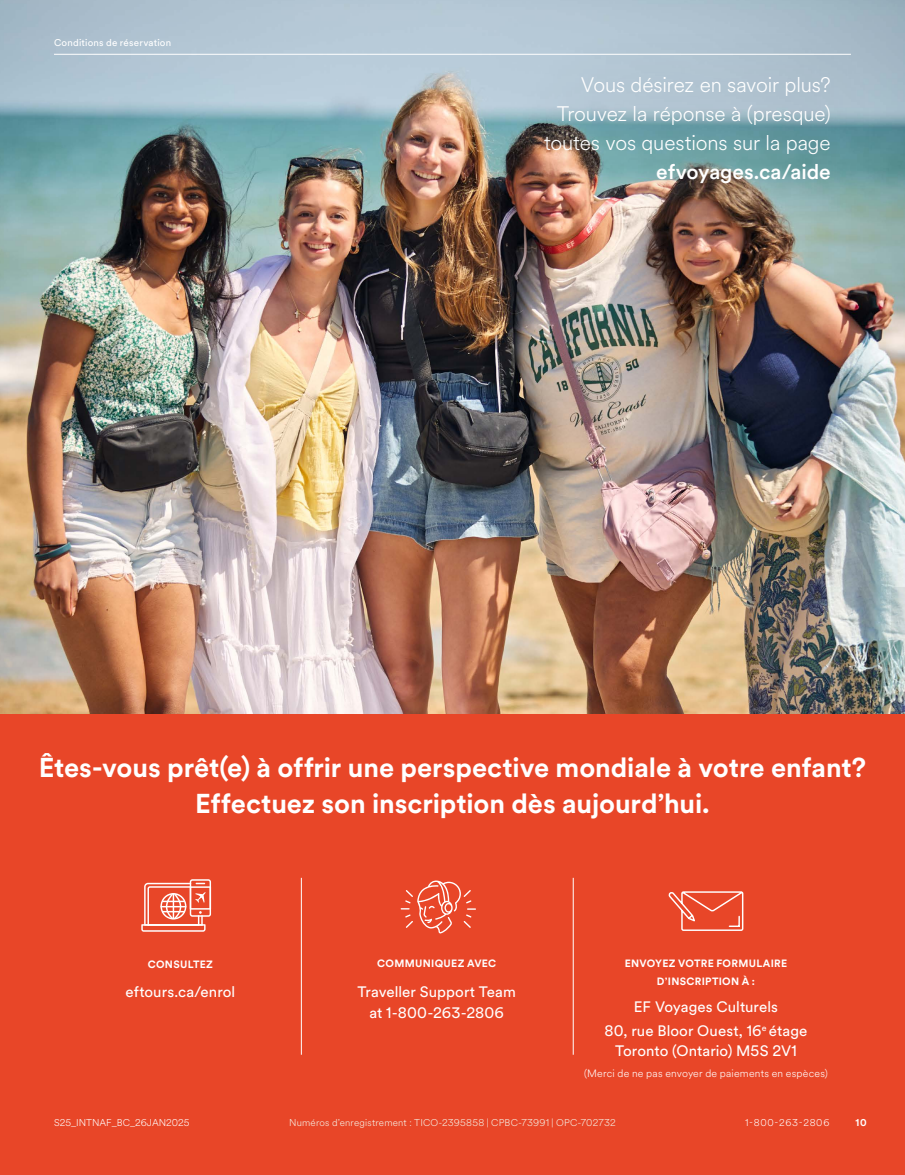
<style>
.page{position:relative;width:905px;height:1175px;background:#fff}
.page>*{position:absolute;margin:0;border:0;box-sizing:border-box;transform-origin:0 0}
.t1{font:700 27px/36px "EF Circular";letter-spacing:-.005em;color:#fff;text-align:center}
.t2{font:300 20.85px/29.1px "EF Circular";letter-spacing:-.005em;color:#fff;text-align:right}
.t3{font:500 20.85px "EF Circular";letter-spacing:-.005em;color:#fff}
.t4{font:15px/24px "EF Circular";letter-spacing:.005em;color:#fff;text-align:center}
.t5{font:700 10.5px/18px "EF Circular";letter-spacing:.03em;color:#fff;text-align:center}
.t6{font:300 10.5px "EF Circular";letter-spacing:.02em;color:#fff}
.t7{font:300 9.75px "EF Circular";letter-spacing:.02em;color:#f5efe4}
.t8{font:9.75px "EF Circular";letter-spacing:.02em;color:#fff}
.t9{font:300 9.75px "EF Circular";color:#fff}
.t10{font:300 9.75px "EF Circular";letter-spacing:.07em;color:#fff}
.t11{font:700 9.75px "EF Circular";color:#fff}
</style>
<div class="page">
<img style="left:0;top:0;width:904px;height:714px">
<div style="left:0;top:714px;width:904px;height:460px;background:#e84628"></div>
<div style="left:497px;top:23px;width:387px;height:216px;background:#222;opacity:.5"></div>
<svg style="left:141px;top:879px;width:70px;height:52px"></svg>
<svg style="left:400px;top:880px;width:76px;height:53px"></svg>
<svg style="left:668px;top:891px;width:76px;height:40px"></svg>
<hr style="left:301px;top:877px;width:1px;height:177px;background:#fff">
<hr style="left:573px;top:877px;width:1px;height:177px;background:#fff">
<hr style="left:54px;top:54px;width:796px;height:1px;background:#fff">
<svg style="left:891px;top:587px;width:13px;height:68px"></svg>
<p class="t8" style="left:54px;top:36px;width:119px">Conditions de réservation</p>
<h2 class="t2" style="left:544px;top:69px;width:288px">Vous désirez en savoir plus?<br>Trouvez la réponse à (presque) toutes vos questions sur la page</h2>
<h2 class="t3" style="left:656px;top:157px;width:176px">efvoyages.ca/aide</h2>
<h1 class="t1" style="left:39px;top:748px;width:828px">Êtes-vous prêt(e) à offrir une perspective mondiale à votre enfant?<br>Effectuez son inscription dès aujourd’hui.</h1>
<p class="t5" style="left:148px;top:955px;width:67px">CONSULTEZ</p>
<p class="t4" style="left:125px;top:978px;width:111px">eftours.ca/enrol</p>
<p class="t5" style="left:377px;top:954px;width:120px">COMMUNIQUEZ AVEC</p>
<p class="t5" style="left:624px;top:954px;width:164px">ENVOYEZ VOTRE FORMULAIRE<br>D’INSCRIPTION À :</p>
<p class="t4" style="left:357px;top:980px;width:160px;line-height:21px">Traveller Support Team at 1-800-263-2806</p>
<p class="t4" style="left:604px;top:994px;width:204px">EF Voyages Culturels<br>80, rue Bloor Ouest, 16<sup>e</sup> étage</p>
<p class="t4" style="left:615px;top:1037px;width:183px">Toronto (Ontario) M5S 2V1</p>
<p class="t6" style="left:584px;top:1066px;width:245px">(Merci de ne pas envoyer de paiements en espèces)</p>
<p class="t7" style="left:289px;top:1116px;width:328px">Numéros d’enregistrement : TICO-2395858 | CPBC-73991 | OPC-702732</p>
<p class="t9" style="left:54px;top:1116px;width:137px">S25_INTNAF_BC_26JAN2025</p>
<p class="t10" style="left:745px;top:1115px;width:86px">1-800-263-2806</p>
<p class="t11" style="left:855px;top:1115px;width:13px">10</p>
</div>
